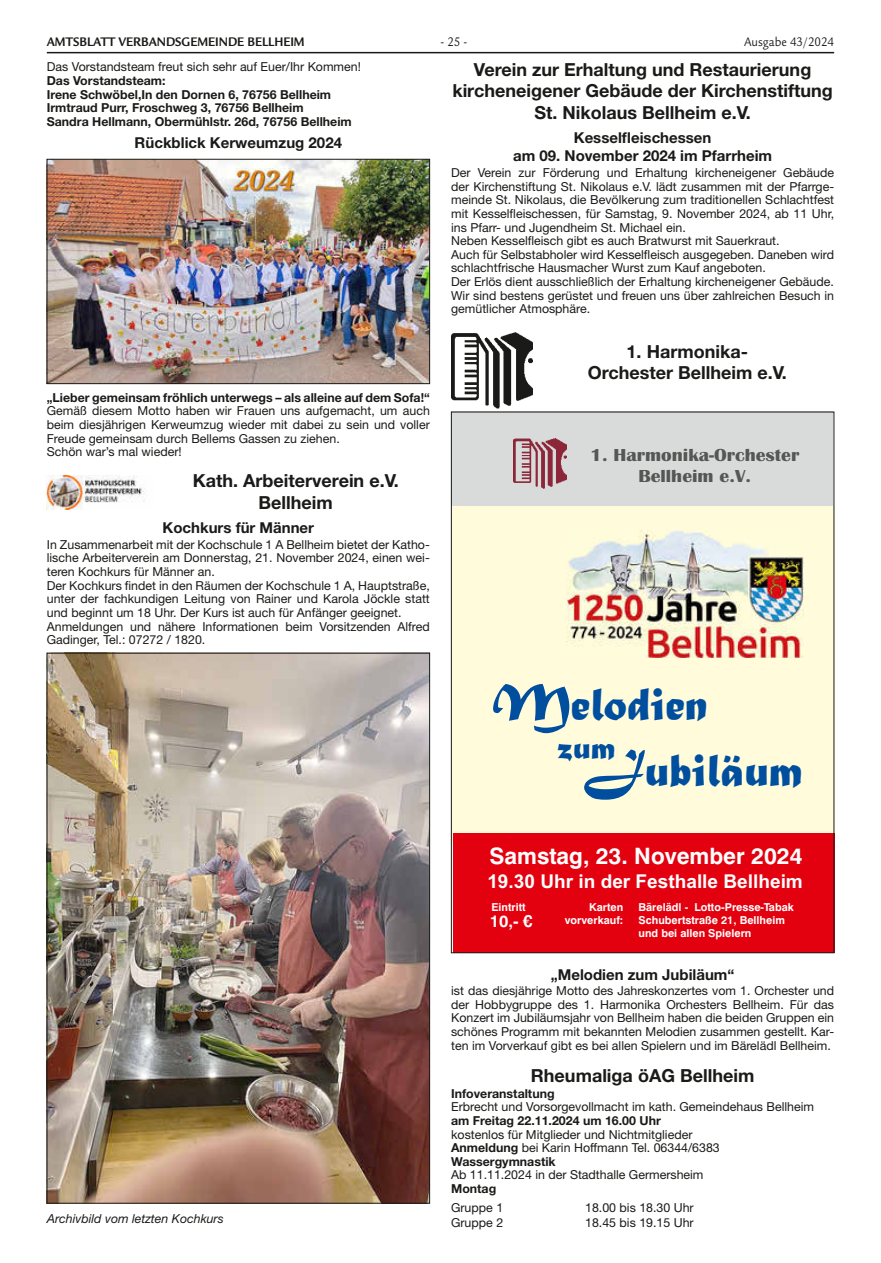
<style>
.page{position:relative;width:881px;height:1263px;background:#fff}
.page>*{position:absolute;margin:0;border:0;box-sizing:border-box;transform-origin:0 0}
.t1{font:54.6px "Kkbdwf Matura MT Script Capitals";color:#004e9e}
.t2{font:48.6px "Kkbdwf Matura MT Script Capitals";color:#004e9e}
.t3{font:48.45px "Kkbdwf Matura MT Script Capitals";color:#004e9e}
.t4{font:34.2px "Kkbdwf Matura MT Script Capitals";color:#004e9e}
.t5{font:700 22.5px "Qqtcyk Swiss 721 BT";color:#fff}
.t6{font:700 19.05px "Sfkmqf Arial";color:#fff}
.t7{font:700 18px/21.6px "Helvetica Neue LT";color:#1a1a18;text-align:center}
.t8{font:700 18px/20.4px "Jjgdgn Britannic";color:#565655;text-align:center;scale:1.09 1}
.t9{font:700 16.35px "Qqtcyk Swiss 721 BT";color:#fff}
.t10{font:700 15px/18px "Helvetica Neue LT";color:#1a1a18;text-align:center}
.t11{font:700 13.5px "Legacy Sans LT";color:#1a1a18;scale:.9 1}
.t12{font:13.5px "Legacy Sans LT";color:#1a1a18;scale:.9 1}
.t13{font:12.3px/13.6px "Helvetica Neue LT";color:#1a1a18}
.t14{font:700 12.3px/13.6px "Helvetica Neue LT";color:#1a1a18}
.t15{font:italic 12.3px "Helvetica Neue LT";color:#1a1a18}
.t16{font:700 10.95px/13px "Qqtcyk Swiss 721 BT";color:#fff;text-align:right}
.s1{font-size:54.6px}
.s2{font-weight:700}
</style>
<div class="page">
<hr style="left:47px;top:52px;width:786px;height:1px;background:#1a1a18">
<img style="left:451px;top:332px;width:80px;height:76px">
<div style="left:451px;top:506px;width:382px;height:340px;background:#fffbdb"></div>
<img style="left:566px;top:531px;width:237px;height:127px">
<div style="left:451px;top:412px;width:381px;height:94px;background:#d9dada"></div>
<div style="left:453px;top:834px;width:380px;height:119px;background:#e3000f"></div>
<img style="left:513px;top:439px;width:53px;height:50px">
<img style="left:49px;top:161px;width:378px;height:221px">
<div style="left:47px;top:159px;width:382px;height:225px;border:1px solid #1a1a18"></div>
<img style="left:47px;top:475px;width:98px;height:35px">
<img style="left:49px;top:655px;width:378px;height:546px">
<p class="t11" style="left:47px;top:34px;width:288px">AMTSBLATT VERBANDSGEMEINDE BELLHEIM</p>
<p class="t12" style="left:440px;top:34px;width:31px">- 25 -</p>
<p class="t12" style="left:744px;top:34px;width:101px">Ausgabe 43/2024</p>
<h3 class="t7" style="left:452px;top:58px;width:382px">Verein zur Erhaltung und Restaurierung kircheneigener Gebäude der Kirchenstiftung<br>St. Nikolaus Bellheim e.V.</h3>
<p class="t10" style="left:513px;top:129px;width:260px">Kesselfleischessen<br>am 09. November 2024 im Pfarrheim</p>
<p class="t13" style="left:451px;top:166px;width:384px">Der Verein zur Förderung und Erhaltung kircheneigener Gebäude der Kirchenstiftung St. Nikolaus e.V. lädt zusammen mit der Pfarrge&shy;meinde St. Nikolaus, die Bevölkerung zum traditionellen Schlachtfest mit Kesselfleischessen, für Samstag, 9. November 2024, ab 11 Uhr, ins Pfarr- und Jugendheim St. Michael ein.<br>Neben Kesselfleisch gibt es auch Bratwurst mit Sauerkraut.<br>Auch für Selbstabholer wird Kesselfleisch ausgegeben. Daneben wird schlachtfrische Hausmacher Wurst zum Kauf angeboten.<br>Der Erlös dient ausschließlich der Erhaltung kircheneigener Gebäude.<br>Wir sind bestens gerüstet und freuen uns über zahlreichen Besuch in gemütlicher Atmosphäre.</p>
<h3 class="t7" style="left:587px;top:340px;width:200px">1. Harmonika-<br>Orchester Bellheim e.V.</h3>
<p class="t13" style="left:47px;top:60px;width:315px">Das Vorstandsteam freut sich sehr auf Euer/Ihr Kommen!</p>
<p class="t14" style="left:47px;top:74px;width:306px">Das Vorstandsteam:<br>Irene Schwöbel,In den Dornen 6, 76756 Bellheim Irmtraud Purr, Froschweg 3, 76756 Bellheim<br>Sandra Hellmann, Obermühlstr. 26d, 76756 Bellheim</p>
<p class="t10" style="left:135px;top:133px;width:209px">Rückblick Kerweumzug 2024</p>
<p class="t14" style="left:47px;top:390px;width:384px">„Lieber gemeinsam fröhlich unterwegs – als alleine auf dem Sofa!“</p>
<p class="t13" style="left:47px;top:404px;width:384px">Gemäß diesem Motto haben wir Frauen uns aufgemacht, um auch beim diesjährigen Kerweumzug wieder mit dabei zu sein und voller Freude gemeinsam durch Bellems Gassen zu ziehen.<br>Schön war’s mal wieder!</p>
<h3 class="t7" style="left:193px;top:469px;width:207px">Kath. Arbeiterverein e.V.<br>Bellheim</h3>
<p class="t10" style="left:162px;top:518px;width:153px">Kochkurs für Männer</p>
<p class="t13" style="left:47px;top:537px;width:384px">In Zusammenarbeit mit der Kochschule 1 A Bellheim bietet der Katho&shy;lische Arbeiterverein am Donnerstag, 21. November 2024, einen wei&shy;teren Kochkurs für Männer an.<br>Der Kochkurs findet in den Räumen der Kochschule 1 A, Hauptstraße, unter der fachkundigen Leitung von Rainer und Karola Jöckle statt und beginnt um 18 Uhr. Der Kurs ist auch für Anfänger geeignet.<br>Anmeldungen und nähere Informationen beim Vorsitzenden Alfred Gadinger, Tel.: 07272 / 1820.</p>
<p class="t15" style="left:47px;top:1211px;width:178px">Archivbild vom letzten Kochkurs</p>
<h3 class="t8" style="left:590px;top:445px;width:193px">1. Harmonika-Orchester<br>Bellheim e.V.</h3>
<h1 class="t1" style="left:492px;top:669px;width:80px">M</h1>
<h3 class="t4" style="left:557px;top:727px;width:60px">zum</h3>
<h2 class="t2" style="left:570px;top:675px;width:138px">elodien</h2>
<h3 class="t3" style="left:583px;top:740px;width:221px"><span class="s1">J</span>ubiläum</h3>
<h3 class="t5" style="left:489px;top:842px;width:314px">Samstag, 23. November 2024</h3>
<h3 class="t6" style="left:487px;top:868px;width:317px">19.30 Uhr in der Festhalle Bellheim</h3>
<p class="t16" style="left:491px;top:900px;width:36px">Eintritt</p>
<p class="t16" style="left:564px;top:900px;width:60px">Karten vorverkauf:</p>
<p class="t16" style="left:638px;top:900px;width:157px;text-align:left">Bärelädl - Lotto-Presse-Tabak<br>Schubertstraße 21, Bellheim und bei allen Spielern</p>
<h3 class="t9" style="left:489px;top:912px;width:30px">10,-</h3>
<p class="t10" style="left:550px;top:965px;width:185px">„Melodien zum Jubiläum“</p>
<p class="t13" style="left:451px;top:984px;width:384px;text-align:justify">ist das diesjährige Motto des Jahreskonzertes vom 1. Orchester und der Hobbygruppe des 1. Harmonika Orchesters Bellheim. Für das Konzert im Jubiläumsjahr von Bellheim haben die beiden Gruppen ein schönes Programm mit bekannten Melodien zusammen gestellt. Kar&shy;ten im Vorverkauf gibt es bei allen Spielern und im Bärelädl Bellheim.</p>
<h3 class="t7" style="left:530px;top:1064px;width:225px">Rheumaliga öAG Bellheim</h3>
<p class="t14" style="left:451px;top:1086px;width:105px">Infoveranstaltung</p>
<p class="t13" style="left:451px;top:1100px;width:364px">Erbrecht und Vorsorgevollmacht im kath. Gemeindehaus Bellheim</p>
<p class="t14" style="left:451px;top:1113px;width:211px">am Freitag 22.11.2024 um 16.00 Uhr</p>
<p class="t13" style="left:451px;top:1127px;width:270px">kostenlos für Mitglieder und Nichtmitglieder<br><span class="s2">Anmeldung</span> bei Karin Hoffmann Tel. 06344/6383<br><span class="s2">Wassergymnastik</span></p>
<p class="t13" style="left:451px;top:1168px;width:254px">Ab 11.11.2024 in der Stadthalle Germersheim</p>
<p class="t14" style="left:451px;top:1181px;width:47px">Montag</p>
<p class="t13" style="left:451px;top:1200px;width:54px">Gruppe 1</p>
<p class="t13" style="left:585px;top:1200px;width:110px">18.00 bis 18.30 Uhr</p>
<p class="t13" style="left:451px;top:1216px;width:54px">Gruppe 2</p>
<p class="t13" style="left:585px;top:1216px;width:110px">18.45 bis 19.15 Uhr</p>
</div>
